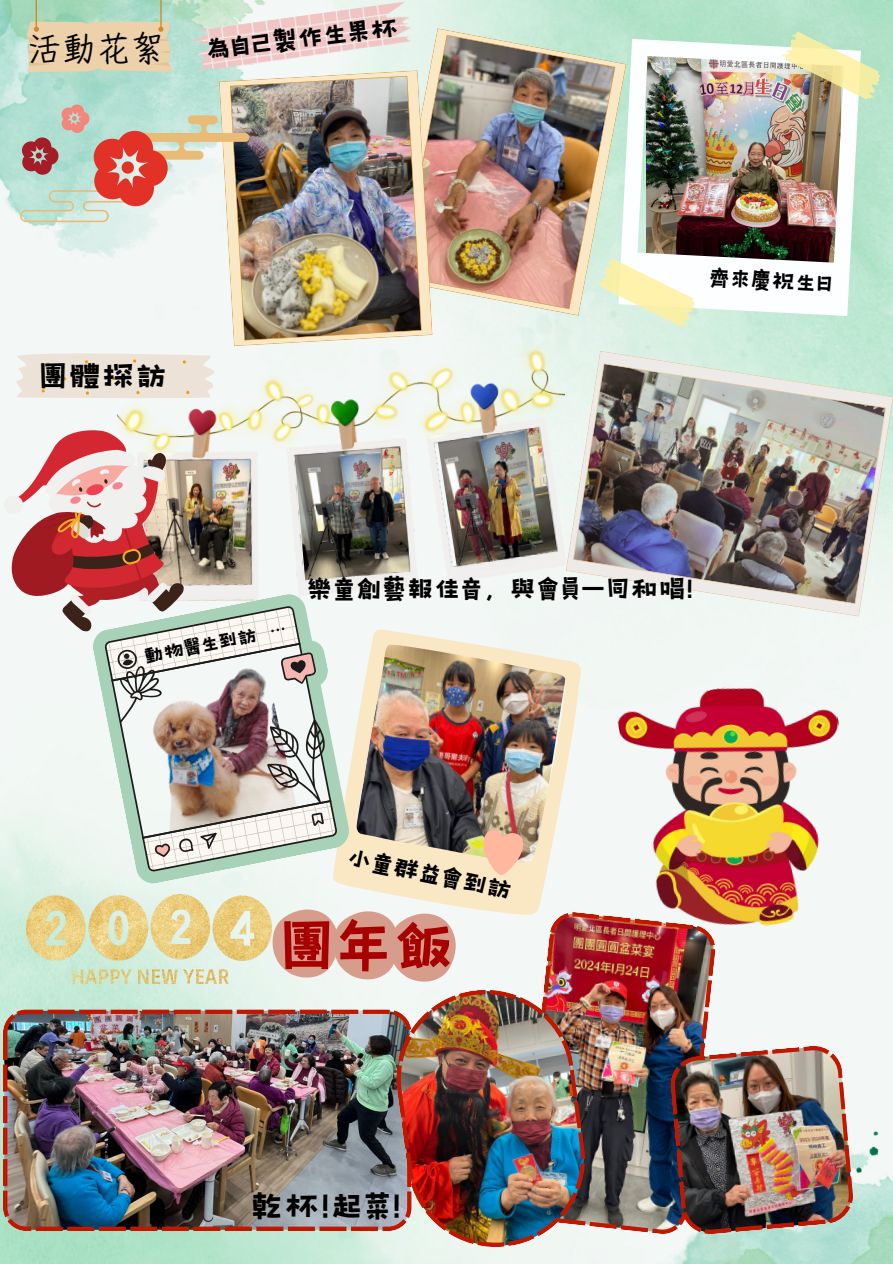
<style>
.page{position:relative;width:893px;height:1264px;background:#fff}
.page>*{position:absolute;margin:0;border:0;box-sizing:border-box;transform-origin:0 0}
.t1{font:66px "Canva Funny Black TC";color:#a80000}
.t2{font:38.4px "Canva Beautiful TC";color:#000}
.t3{font:37.2px "Canva Funny Black TC";color:#000}
.t4{font:34.65px "Canva Funny Black TC";color:#000}
.t5{font:29.55px "Canva Funny Black TC";color:#000}
.t6{font:27.45px "Canva Funny Black TC";color:#000}
.t7{font:25.05px "Canva Funny Black TC";color:#000}
.t8{font:21.6px "Canva Funny Black TC";color:#000}
</style>
<div class="page">
<img style="left:0;top:0;width:892px;height:1263px">
<img style="left:0;top:0;width:219px;height:267px">
<img style="left:539px;top:1120px;width:353px;height:143px">
<svg style="left:27px;top:0;width:146px;height:72px;background:#d4d2af"></svg>
<img style="left:565px;top:350px;width:327px;height:266px">
<img style="left:114px;top:339px;width:462px;height:269px">
<img style="left:330px;top:626px;width:254px;height:294px">
<svg style="left:478px;top:827px;width:47px;height:51px;background:#eabc9a"></svg>
<svg style="left:90px;top:589px;width:272px;height:297px;fill:#f2f6f1"></svg>
<svg style="left:104px;top:605px;width:234px;height:267px"></svg>
<img style="left:110px;top:643px;width:234px;height:216px">
<img style="left:423px;top:28px;width:203px;height:288px">
<img style="left:219px;top:70px;width:213px;height:276px">
<img style="left:618px;top:39px;width:242px;height:277px">
<img style="left:781px;top:31px;width:99px;height:69px">
<svg style="left:596px;top:258px;width:98px;height:69px"></svg>
<img style="left:181px;top:0;width:242px;height:79px">
<svg style="left:14px;top:350px;width:200px;height:49px;background:#ede4da"></svg>
<img style="left:27px;top:894px;width:244px;height:89px">
<svg style="left:20px;top:104px;width:229px;height:118px;background:#cabbac"></svg>
<svg style="left:3px;top:430px;width:181px;height:201px"></svg>
<img style="left:615px;top:668px;width:257px;height:277px">
<img style="left:519px;top:910px;width:197px;height:325px">
<img style="left:3px;top:1009px;width:391px;height:222px">
<img style="left:394px;top:987px;width:193px;height:262px">
<svg style="left:272px;top:909px;width:186px;height:74px"></svg>
<img style="left:669px;top:1044px;width:185px;height:191px">
<h1 class="t2" style="left:27px;top:30px;width:140px">活動花絮</h1>
<p class="t5" style="left:204px;top:37px;width:197px;rotate:-7deg">為自己製作生果杯</p>
<p class="t4" style="left:39px;top:360px;width:130px">團體探訪</p>
<p class="t7" style="left:708px;top:266px;width:126px;rotate:3deg">齊來慶祝生日</p>
<p class="t8" style="left:142px;top:647px;width:117px;rotate:-11deg">動物醫生到訪</p>
<p class="t5" style="left:306px;top:575px;width:388px">樂童創藝報佳音，與會員一同和唱!</p>
<p class="t6" style="left:350px;top:843px;width:169px;rotate:12deg">小童群益會到訪</p>
<p class="t1" style="left:279px;top:915px;width:178px">團年飯</p>
<p class="t3" style="left:250px;top:1189px;width:153px">乾杯!起菜!</p>
</div>
